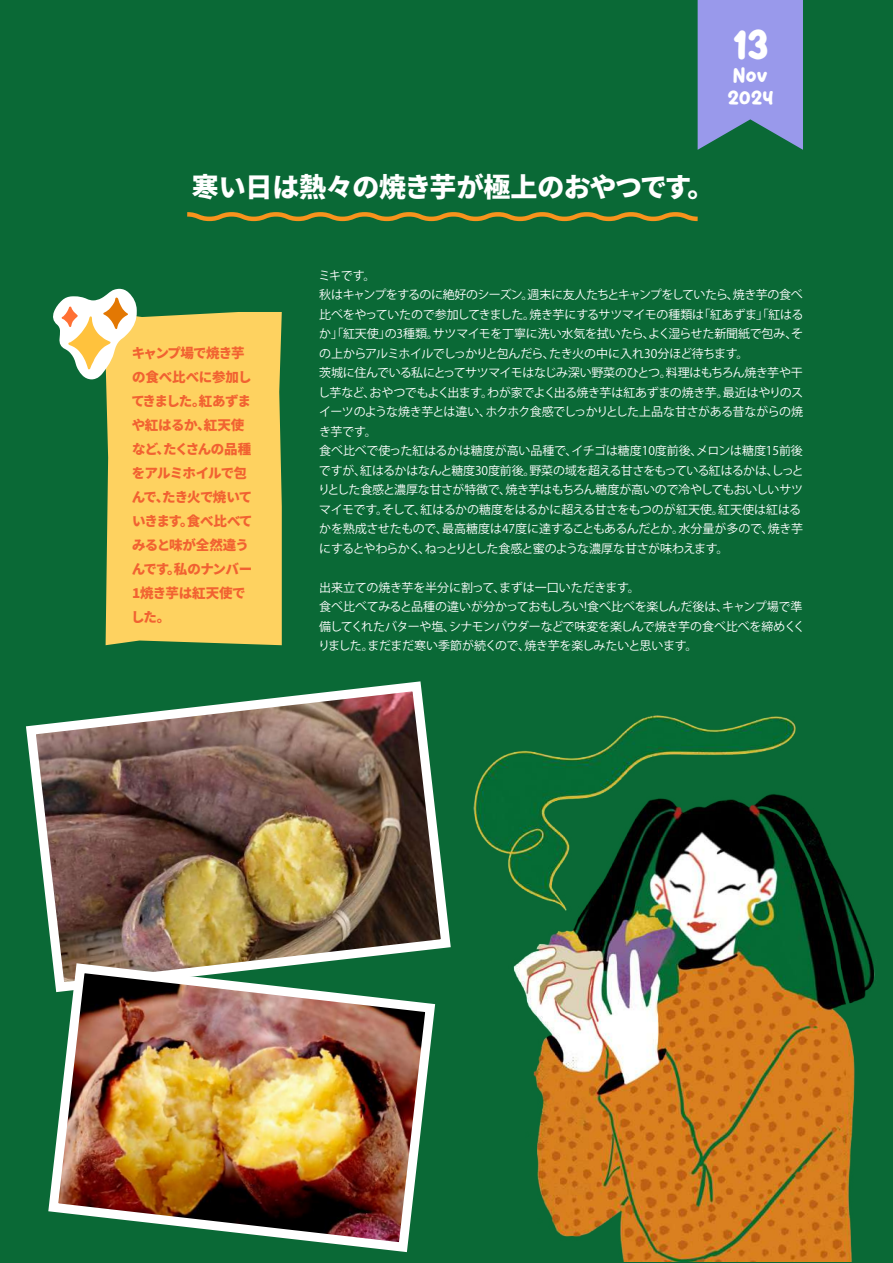
<style>
.page{position:relative;width:893px;height:1263px;background:#0a6936}
.page>*{position:absolute;margin:0;border:0;box-sizing:border-box;transform-origin:0 0}
.t1{font:37.5px "Nice Sugar";color:#fff}
.t2{font:900 27px "Noto Sans JP";letter-spacing:-.015em;color:#fff}
.t3{font:18px/21.6px "Nice Sugar";color:#fff;text-align:center}
.t4{font:900 13.5px/24px "Noto Sans JP";letter-spacing:-.05em;color:#f16231}
.t5{font:12px/19.5px "Koz Go Pr 6 N";letter-spacing:-.03em;color:#fff}
</style>
<div class="page">
<div style="left:106px;top:312px;width:176px;height:333px;background:#fed260"></div>
<svg style="left:53px;top:289px;width:84px;height:90px"></svg>
<svg style="left:187px;top:212px;width:511px;height:10px"></svg>
<svg style="left:698px;top:0;width:105px;height:150px;background:#8a94d8"></svg>
<img style="left:26px;top:681px;width:415px;height:277px">
<img style="left:48px;top:958px;width:388px;height:295px">
<img style="left:441px;top:715px;width:434px;height:546px">
<h2 class="t2" style="left:192px;top:172px;width:524px">寒い日は熱々の焼き芋が極上のおやつです。</h2>
<h1 class="t1" style="left:733px;top:24px;width:37px">13</h1>
<h3 class="t3" style="left:727px;top:66px;width:47px">Nov<br>2024</h3>
<p class="t4" style="left:131px;top:341px;width:123px">キャンプ場で焼き芋の食べ比べに参加してきました。紅あずまや紅はるか、紅天使など、たくさんの品種をアルミホイルで包んで、たき火で焼いていきます。食べ比べてみると味が全然違うんです。私のナンバー<br>1焼き芋は紅天使でした。</p>
<p class="t5" style="left:318px;top:266px;width:487px">ミキです。<br>秋はキャンプをするのに絶好のシーズン。週末に友人たちとキャンプをしていたら、焼き芋の食べ比べをやっていたので参加してきました。焼き芋にするサツマイモの種類は「紅あずま」「紅はるか」「紅天使」の3種類。サツマイモを丁寧に洗い水気を拭いたら、よく湿らせた新聞紙で包み、その上からアルミホイルでしっかりと包んだら、たき火の中に入れ30分ほど待ちます。<br>茨城に住んでいる私にとってサツマイモはなじみ深い野菜のひとつ。料理はもちろん焼き芋や干し芋など、おやつでもよく出ます。わが家でよく出る焼き芋は紅あずまの焼き芋。最近はやりのスイーツのような焼き芋とは違い、ホクホク食感でしっかりとした上品な甘さがある昔ながらの焼き芋です。<br>食べ比べで使った紅はるかは糖度が高い品種で、イチゴは糖度10度前後、メロンは糖度15前後ですが、紅はるかはなんと糖度30度前後。野菜の域を超える甘さをもっている紅はるかは、しっとりとした食感と濃厚な甘さが特徴で、焼き芋はもちろん糖度が高いので冷やしてもおいしいサツマイモです。そして、紅はるかの糖度をはるかに超える甘さをもつのが紅天使。紅天使は紅はるかを熟成させたもので、最高糖度は47度に達することもあるんだとか。水分量が多ので、焼き芋にするとやわらかく、ねっとりとした食感と蜜のような濃厚な甘さが味わえます。</p>
<p class="t5" style="left:318px;top:578px;width:489px">出来立ての焼き芋を半分に割って、まずは一口いただきます。<br>食べ比べてみると品種の違いが分かっておもしろい!食べ比べを楽しんだ後は、キャンプ場で準備してくれたバターや塩、シナモンパウダーなどで味変を楽しんで焼き芋の食べ比べを締めくくりました。まだまだ寒い季節が続くので、焼き芋を楽しみたいと思います。</p>
</div>
